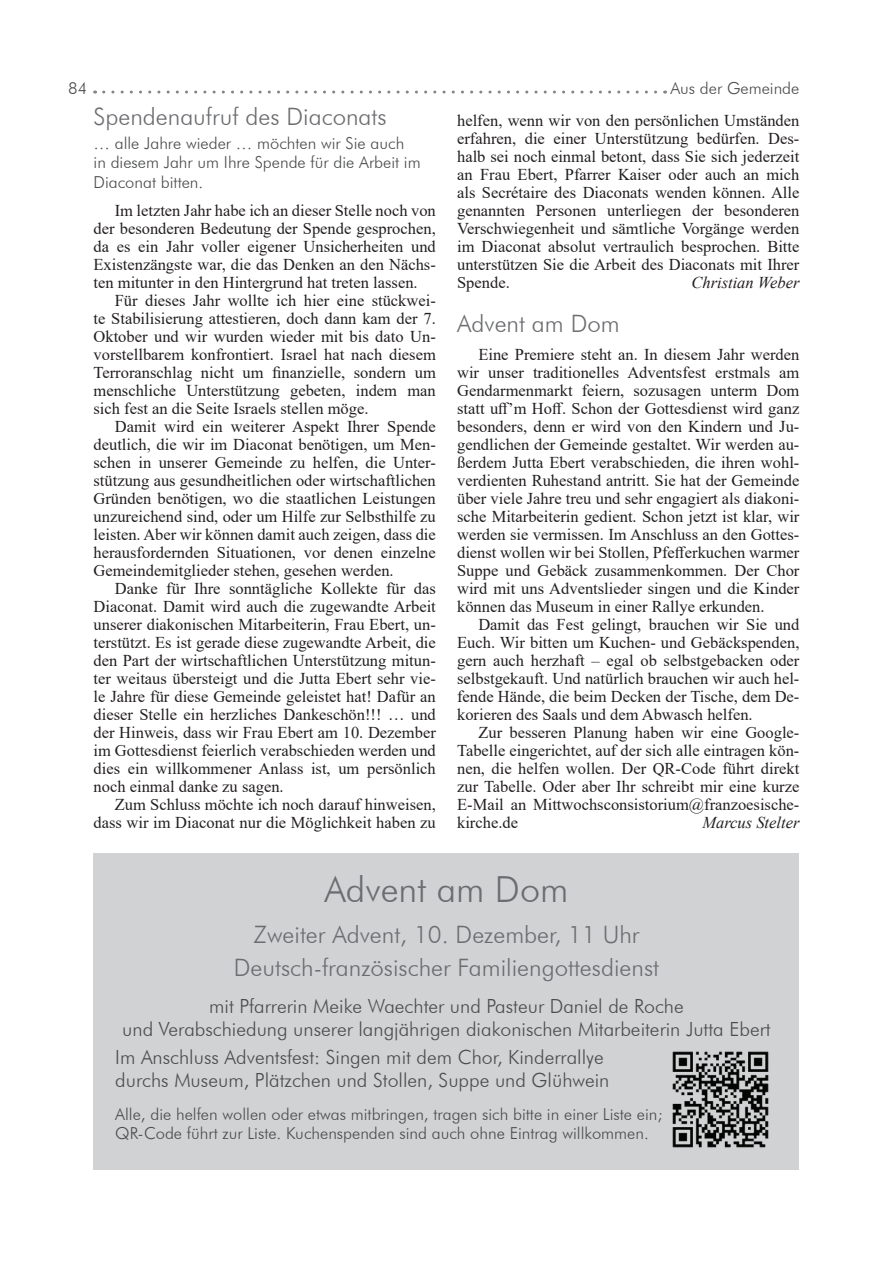
<style>
.page{position:relative;width:893px;height:1263px;background:#fff}
.page>*{position:absolute;margin:0;border:0;box-sizing:border-box;transform-origin:0 0}
.t1{font:300 36px "Futura BT";color:#6c6d70}
.t2{font:300 24px/33px "Futura BT";color:#6c6d70;text-align:center}
.t3{font:300 19.5px/23.4px "Futura BT";color:#4b4c4d;text-align:center}
.t4{font:16.5px/18px "Times New Roman";color:#231f20;text-align:justify}
.t5{font:300 16.5px/19.8px "Futura BT";color:#4b4c4d}
.t6{font:italic 16.5px "Times New Roman";color:#231f20}
</style>
<div class="page">
<div style="left:94px;top:853px;width:705px;height:316px;background:#d1d2d4"></div>
<svg style="left:104px;top:91px;width:562px;height:3px"></svg>
<img style="left:672px;top:1051px;width:97px;height:97px">
<p class="t5" style="left:68px;top:78px;width:21px">84</p>
<p class="t5" style="left:670px;top:78px;width:131px">Aus der Gemeinde</p>
<h2 class="t2" style="left:94px;top:99px;width:295px">Spendenaufruf des Diaconats</h2>
<p class="t5" style="left:94px;top:133px;width:329px">… alle Jahre wieder … möchten wir Sie auch<br>in diesem Jahr um Ihre Spende für die Arbeit im<br>Diaconat bitten.</p>
<p class="t4" style="left:94px;top:201px;width:344px;text-indent:21px">Im letzten Jahr habe ich an dieser Stelle noch von der besonderen Bedeutung der Spende gesprochen, da es ein Jahr voller eigener Unsicherheiten und Existenzängste war, die das Denken an den Nächs&shy;ten mitunter in den Hintergrund hat treten lassen.</p>
<p class="t4" style="left:94px;top:291px;width:344px;text-indent:21px">Für dieses Jahr wollte ich hier eine stückwei&shy;te Stabilisierung attestieren, doch dann kam der 7.<br>Oktober und wir wurden wieder mit bis dato Un&shy;vorstellbarem konfrontiert. Israel hat nach diesem Terroranschlag nicht um finanzielle, sondern um menschliche Unterstützung gebeten, indem man sich fest an die Seite Israels stellen möge.</p>
<p class="t4" style="left:94px;top:417px;width:344px;text-indent:21px">Damit wird ein weiterer Aspekt Ihrer Spende deutlich, die wir im Diaconat benötigen, um Men&shy;schen in unserer Gemeinde zu helfen, die Unter&shy;stützung aus gesundheitlichen oder wirtschaftlichen Gründen benötigen, wo die staatlichen Leistungen unzureichend sind, oder um Hilfe zur Selbsthilfe zu leisten. Aber wir können damit auch zeigen, dass die herausfordernden Situationen, vor denen einzelne Gemeindemitglieder stehen, gesehen werden.</p>
<p class="t4" style="left:94px;top:579px;width:344px;text-indent:21px">Danke für Ihre sonntägliche Kollekte für das Diaconat. Damit wird auch die zugewandte Arbeit unserer diakonischen Mitarbeiterin, Frau Ebert, un&shy;terstützt. Es ist gerade diese zugewandte Arbeit, die den Part der wirtschaftlichen Unterstützung mitun&shy;ter weitaus übersteigt und die Jutta Ebert sehr vie&shy;le Jahre für diese Gemeinde geleistet hat! Dafür an dieser Stelle ein herzliches Dankeschön!!! … und der Hinweis, dass wir Frau Ebert am 10. Dezember im Gottesdienst feierlich verabschieden werden und dies ein willkommener Anlass ist, um persönlich noch einmal danke zu sagen.</p>
<p class="t4" style="left:94px;top:795px;width:344px;text-align:right">Zum Schluss möchte ich noch darauf hinweisen, dass wir im Diaconat nur die Möglichkeit haben zu</p>
<p class="t4" style="left:457px;top:111px;width:344px">helfen, wenn wir von den persönlichen Umständen erfahren, die einer Unterstützung bedürfen. Des&shy;halb sei noch einmal betont, dass Sie sich jederzeit an Frau Ebert, Pfarrer Kaiser oder auch an mich als Secrétaire des Diaconats wenden können. Alle genannten Personen unterliegen der besonderen Verschwiegenheit und sämtliche Vorgänge werden im Diaconat absolut vertraulich besprochen. Bitte unterstützen Sie die Arbeit des Diaconats mit Ihrer Spende.</p>
<p class="t6" style="left:691px;top:271px;width:110px">Christian Weber</p>
<h2 class="t2" style="left:457px;top:307px;width:164px">Advent am Dom</h2>
<p class="t4" style="left:457px;top:345px;width:344px;text-indent:21px">Eine Premiere steht an. In diesem Jahr werden wir unser traditionelles Adventsfest erstmals am Gendarmenmarkt feiern, sozusagen unterm Dom statt uff’m Hoff. Schon der Gottesdienst wird ganz besonders, denn er wird von den Kindern und Ju&shy;gendlichen der Gemeinde gestaltet. Wir werden au&shy;ßerdem Jutta Ebert verabschieden, die ihren wohl&shy;verdienten Ruhestand antritt. Sie hat der Gemeinde über viele Jahre treu und sehr engagiert als diakoni&shy;sche Mitarbeiterin gedient. Schon jetzt ist klar, wir werden sie vermissen. Im Anschluss an den Gottes&shy;dienst wollen wir bei Stollen, Pfefferkuchen warmer Suppe und Gebäck zusammenkommen. Der Chor wird mit uns Adventslieder singen und die Kinder können das Museum in einer Rallye erkunden.</p>
<p class="t4" style="left:457px;top:615px;width:344px;text-indent:21px">Damit das Fest gelingt, brauchen wir Sie und Euch. Wir bitten um Kuchen- und Gebäckspenden, gern auch herzhaft – egal ob selbstgebacken oder selbstgekauft. Und natürlich brauchen wir auch hel&shy;fende Hände, die beim Decken der Tische, dem De&shy;korieren des Saals und dem Abwasch helfen.</p>
<p class="t4" style="left:457px;top:723px;width:344px;text-indent:21px">Zur besseren Planung haben wir eine Google-Tabelle eingerichtet, auf der sich alle eintragen kön&shy;nen, die helfen wollen. Der QR-Code führt direkt zur Tabelle. Oder aber Ihr schreibt mir eine kurze E-Mail an Mittwochsconsistorium@franzoesische&shy;kirche.de</p>
<p class="t6" style="left:702px;top:811px;width:99px">Marcus Stelter</p>
<h1 class="t1" style="left:324px;top:867px;width:246px">Advent am Dom</h1>
<h2 class="t2" style="left:234px;top:918px;width:427px">Zweiter Advent, 10. Dezember, 11 Uhr<br>Deutsch-französischer Familiengottesdienst</h2>
<p class="t3" style="left:122px;top:994px;width:650px">mit Pfarrerin Meike Waechter und Pasteur Daniel de Roche<br>und Verabschiedung unserer langjährigen diakonischen Mitarbeiterin Jutta Ebert</p>
<p class="t3" style="left:115px;top:1045px;width:496px;text-align:left">Im Anschluss Adventsfest: Singen mit dem Chor, Kinderrallye durchs Museum, Plätzchen und Stollen, Suppe und Glühwein</p>
<p class="t5" style="left:115px;top:1104px;width:549px">Alle, die helfen wollen oder etwas mitbringen, tragen sich bitte in einer Liste ein;<br>QR-Code führt zur Liste. Kuchenspenden sind auch ohne Eintrag willkommen.</p>
</div>
